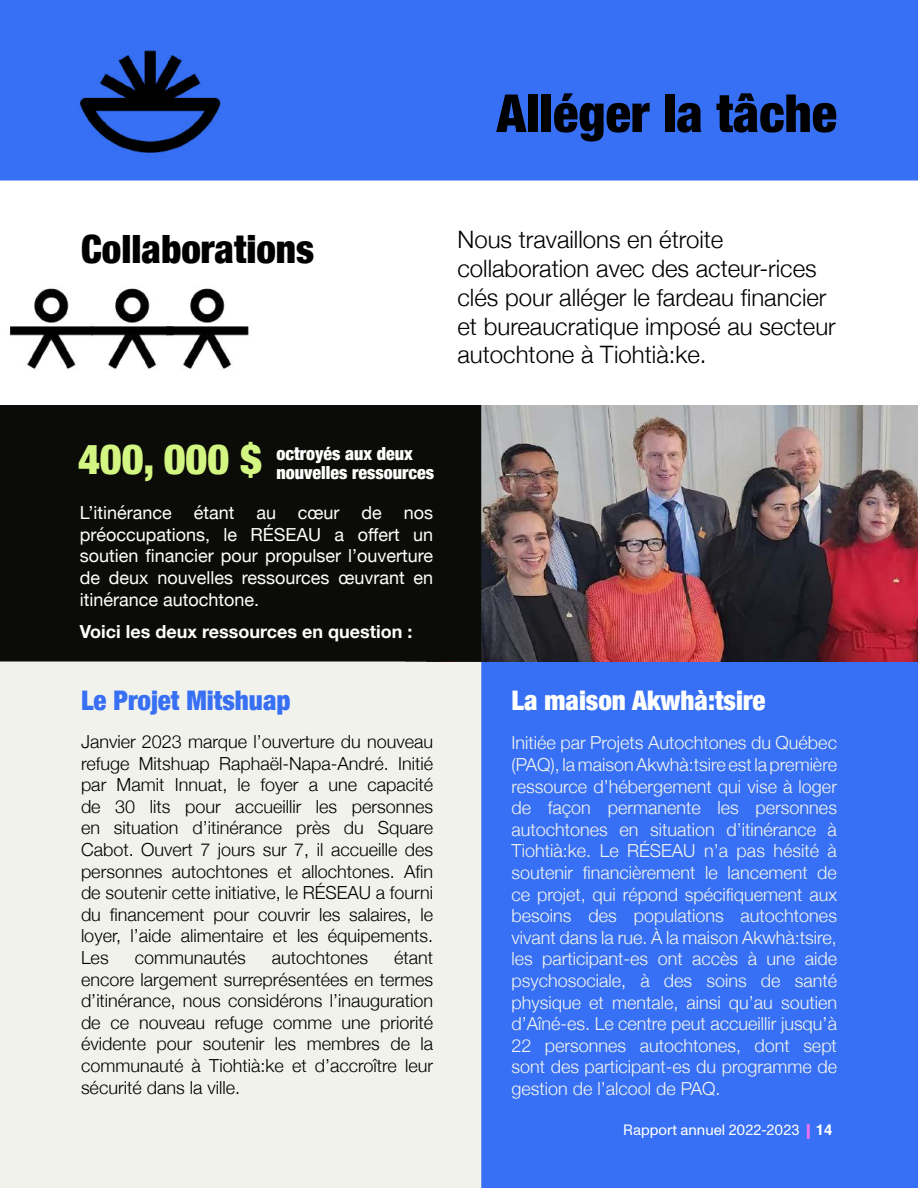
<style>
.page{position:relative;width:918px;height:1188px;background:#f2f2ed}
.page>*{position:absolute;margin:0;border:0;box-sizing:border-box;transform-origin:0 0}
.t1{font:900 condensed 52.5px "Helvetica Neue";color:#000}
.t2{font:900 condensed 42px "Helvetica Neue";color:#d3f582}
.t3{font:900 condensed 39px "Helvetica Neue";color:#000}
.t4{font:900 condensed 27px "Helvetica Neue";color:#fff}
.t5{font:900 condensed 27px "Helvetica Neue";color:#3770f4}
.t6{font:300 24px/28.8px "Helvetica Neue";color:#000}
.t7{font:300 18px/21.6px "Helvetica Neue";color:#000;text-align:justify}
.t8{font:300 18px/21.6px "Helvetica Neue";color:#f4f5f0;text-align:justify}
.t9{font:18px/21.6px "Helvetica Neue";color:#fff;text-align:justify}
.t10{font:900 condensed 18px/19.5px "Helvetica Neue";color:#fff}
.t11{font:700 18px "Helvetica Neue";color:#fff}
.t12{font:15px "ABC Monument Grotesk Trial";color:#fff}
.s1{font-family:"Helvetica";font-weight:700}
</style>
<div class="page">
<div style="left:1px;top:1px;width:916px;height:183px;background:#3770f4"></div>
<div style="left:0;top:0;width:918px;height:185px;border:2px solid #3770f4"></div>
<div style="left:482px;top:661px;width:435px;height:526px;background:#3770f4"></div>
<div style="left:481px;top:660px;width:437px;height:528px;border:2px solid #3770f4"></div>
<div style="left:1px;top:181px;width:916px;height:237px;background:#fff"></div>
<img style="left:80px;top:50px;width:141px;height:103px">
<img style="left:0;top:280px;width:58px;height:96px">
<img style="left:58px;top:288px;width:75px;height:82px">
<img style="left:133px;top:288px;width:116px;height:82px">
<img style="left:481px;top:405px;width:437px;height:257px">
<div style="left:1px;top:406px;width:480px;height:255px;background:#0b0c07"></div>
<div style="left:0;top:405px;width:481px;height:257px;border:2px solid #0b0c07"></div>
<div style="left:807px;top:1124px;width:3px;height:15px;border:2px solid #e671f0"></div>
<h1 class="t1" style="left:497px;top:70px;width:342px">Alléger la tâche</h1>
<h3 class="t3" style="left:81px;top:217px;width:235px">Collaborations</h3>
<h3 class="t6" style="left:458px;top:224px;width:380px">Nous travaillons en étroite collaboration avec des acteur-rices clés pour alléger le fardeau financier et bureaucratique imposé au secteur autochtone à Tiohtià:ke.</h3>
<h2 class="t2" style="left:78px;top:424px;width:186px">400, 000 $</h2>
<p class="t9" style="left:80px;top:503px;width:355px">L’itinérance étant au cœur de nos préoccupations, le RÉSEAU a offert un soutien financier pour propulser l’ouverture de deux nouvelles ressources œuvrant en itinérance autochtone.</p>
<p class="t11" style="left:80px;top:618px;width:334px">Voici les deux ressources en question :</p>
<p class="t10" style="left:277px;top:442px;width:159px">octroyés aux deux nouvelles ressources</p>
<h3 class="t5" style="left:81px;top:678px;width:211px">Le Projet Mitshuap</h3>
<p class="t7" style="left:81px;top:729px;width:354px">Janvier 2023 marque l’ouverture du nouveau refuge Mitshuap Raphaël-Napa-André. Initié par Mamit Innuat, le foyer a une capacité de 30 lits pour accueillir les personnes en situation d’itinérance près du Square Cabot. Ouvert 7 jours sur 7, il accueille des personnes autochtones et allochtones. Afin de soutenir cette initiative, le RÉSEAU a fourni du financement pour couvrir les salaires, le loyer, l’aide alimentaire et les équipements.<br>Les</p>
<p class="t7" style="left:81px;top:945px;width:354px;text-indent:313px">étant encore largement surreprésentées en termes d’itinérance, nous considérons l’inauguration de ce nouveau refuge comme une priorité évidente pour soutenir les membres de la communauté à Tiohtià:ke et d’accroître leur sécurité dans la ville.</p>
<p class="t7" style="left:135px;top:945px;width:113px">communautés</p>
<p class="t7" style="left:272px;top:945px;width:98px">autochtones</p>
<h3 class="t4" style="left:512px;top:678px;width:256px">La maison Akwhà:tsire</h3>
<p class="t8" style="left:512px;top:731px;width:327px">Initiée par Projets Autochtones du Québec (PAQ), la maison Akwhà:tsire est la première ressource d’hébergement qui vise à loger de façon permanente les personnes autochtones en situation d’itinérance à Tiohtià:ke. Le RÉSEAU n’a pas hésité à soutenir financièrement le lancement de ce projet, qui répond spécifiquement aux besoins des populations autochtones vivant dans la rue. À la maison Akwhà:tsire, les participant-es ont accès à une aide psychosociale, à des soins de santé physique et mentale, ainsi qu’au soutien d’Aîné-es. Le centre peut accueillir jusqu’à 22 personnes autochtones, dont sept sont des participant-es du programme de gestion de l’alcool de PAQ.</p>
<p class="t12" style="left:623px;top:1122px;width:211px">Rapport annuel 2022-2023 <span class="s1">14</span></p>
</div>
